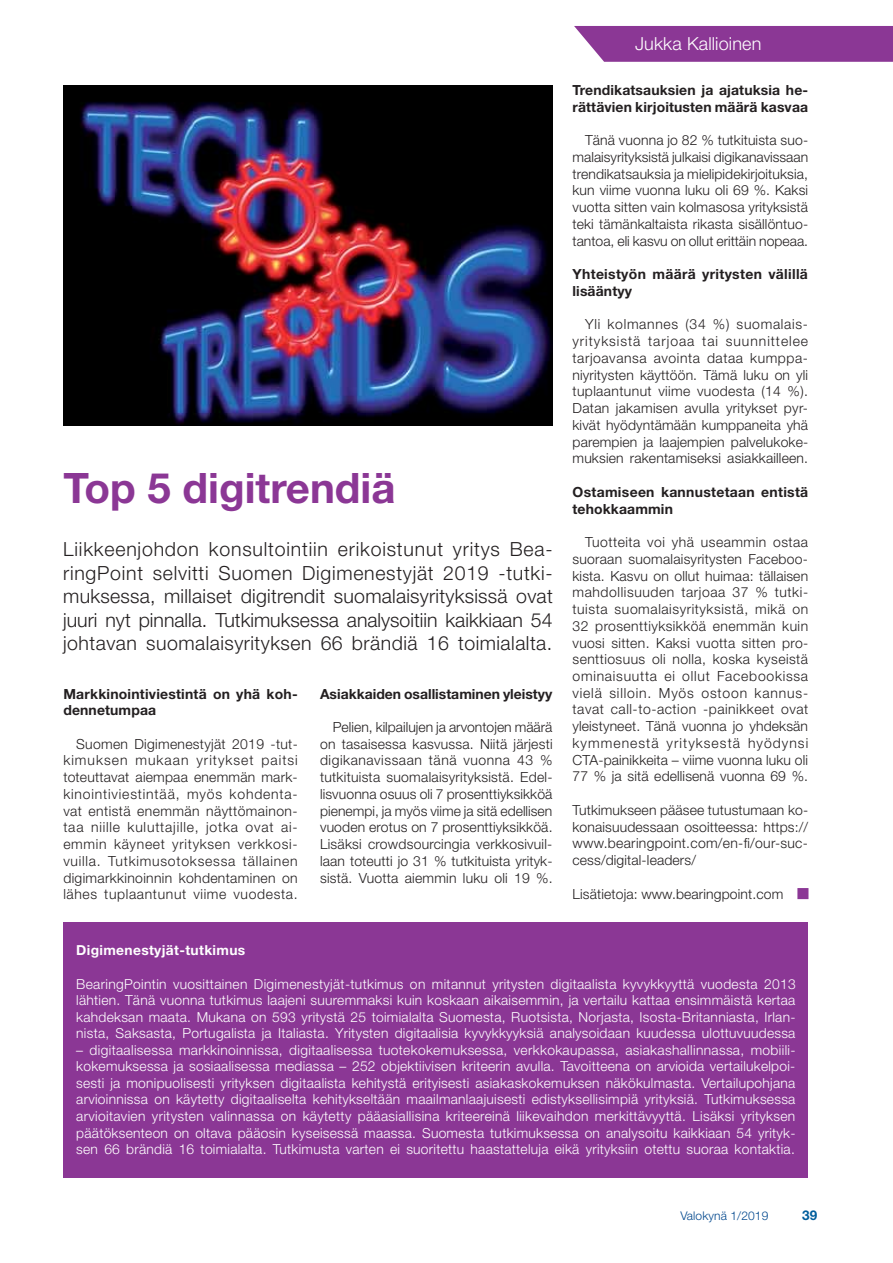
<style>
.page{position:relative;width:893px;height:1263px;background:#fff}
.page>*{position:absolute;margin:0;border:0;box-sizing:border-box;transform-origin:0 0}
.t1{font:700 42px "Helvetica Neue LT Std";color:#8b3795}
.t2{font:300 19.5px/23.4px "Helvetica Neue LT Std";letter-spacing:.025em;color:#231f20;text-align:justify}
.t3{font:300 18px "Helvetica Neue LT Std";letter-spacing:.01em;color:#fff}
.t4{font:300 13.95px/16.8px "Helvetica Neue LT Std";letter-spacing:.01em;color:#231f20;text-align:justify}
.t5{font:700 13.95px/16.8px "Helvetica Neue LT Std";letter-spacing:.01em;color:#231f20}
.t6{font:300 13.8px/16.5px "Helvetica Neue LT Std";letter-spacing:.02em;color:#fff;text-align:justify}
.t7{font:700 13.8px "Helvetica Neue LT Std";letter-spacing:.025em;color:#fff}
.t8{font:700 13.5px "Helvetica Neue LT Std";color:#005e9d}
.t9{font:300 12px "Helvetica Neue LT Std";letter-spacing:.01em;color:#00478d}
</style>
<div class="page">
<svg style="left:574px;top:26px;width:319px;height:36px;background:#91419a"></svg>
<div style="left:797px;top:888px;width:11px;height:11px;border:3px solid #8b3795"></div>
<img style="left:64px;top:85px;width:489px;height:340px">
<div style="left:64px;top:923px;width:744px;height:255px;background:#8b3795"></div>
<svg style="left:799px;top:889px;width:8px;height:9px"></svg>
<h1 class="t1" style="left:64px;top:473px;width:334px">Top 5 digitrendiä</h1>
<p class="t2" style="left:63px;top:540px;width:491px">Liikkeenjohdon konsultointiin erikoistunut yritys Bea&shy;ringPoint selvitti Suomen Digimenestyjät 2019 -tutki&shy;muksessa, millaiset digitrendit suomalaisyrityksissä ovat juuri nyt pinnalla. Tutkimuksessa analysoitiin kaikkiaan 54 johtavan suomalaisyrityksen 66 brändiä 16 toimialalta.</p>
<p class="t5" style="left:63px;top:687px;width:236px">Markkinointiviestintä on yhä koh&shy;dennetumpaa</p>
<p class="t4" style="left:63px;top:737px;width:236px;text-indent:13px">Suomen Digimenestyjät 2019 -tut&shy;kimuksen mukaan yritykset paitsi toteuttavat aiempaa enemmän mark&shy;kinointiviestintää, myös kohdenta&shy;vat entistä enemmän näyttömainon&shy;taa niille kuluttajille, jotka ovat ai&shy;emmin käyneet yrityksen verkkosi&shy;vuilla. Tutkimusotoksessa tällainen digimarkkinoinnin kohdentaminen on lähes tuplaantunut viime vuodesta.</p>
<p class="t5" style="left:320px;top:687px;width:234px">Asiakkaiden osallistaminen yleistyy</p>
<p class="t4" style="left:320px;top:720px;width:234px;text-indent:13px">Pelien, kilpailujen ja arvontojen määrä on tasaisessa kasvussa. Niitä järjesti digikanavissaan tänä vuonna 43 % tutkituista suomalaisyrityksistä. Edel&shy;lisvuonna osuus oli 7 prosenttiyksikköä pienempi, ja myös viime ja sitä edellisen vuoden erotus on 7 prosenttiyksikköä.<br>Lisäksi crowdsourcingia verkkosivuil&shy;laan toteutti jo 31 % tutkituista yrityk&shy;sistä. Vuotta aiemmin luku oli 19 %.</p>
<p class="t3" style="left:635px;top:37px;width:128px">Jukka Kallioinen</p>
<p class="t5" style="left:572px;top:83px;width:237px">Trendikatsauksien ja ajatuksia he&shy;rättävien kirjoitusten määrä kasvaa</p>
<p class="t4" style="left:572px;top:134px;width:237px;text-indent:13px">Tänä vuonna jo 82 % tutkituista suo&shy;malaisyrityksistä julkaisi digikanavissaan trendikatsauksia ja mielipidekirjoituksia, kun viime vuonna luku oli 69 %. Kaksi vuotta sitten vain kolmasosa yrityksistä teki tämänkaltaista rikasta sisällöntuo&shy;tantoa, eli kasvu on ollut erittäin nopeaa.</p>
<p class="t5" style="left:572px;top:267px;width:237px">Yhteistyön määrä yritysten välillä lisääntyy</p>
<p class="t4" style="left:572px;top:318px;width:237px;text-indent:13px">Yli kolmannes (34 %) suomalais&shy;yrityksistä tarjoaa tai suunnittelee tarjoavansa avointa dataa kumppa&shy;niyritysten käyttöön. Tämä luku on yli tuplaantunut viime vuodesta (14 %).<br>Datan jakamisen avulla yritykset pyr&shy;kivät hyödyntämään kumppaneita yhä parempien ja laajempien palvelukoke&shy;muksien rakentamiseksi asiakkailleen.</p>
<p class="t5" style="left:572px;top:485px;width:237px">Ostamiseen kannustetaan entistä tehokkaammin</p>
<p class="t4" style="left:572px;top:535px;width:237px;text-indent:13px">Tuotteita voi yhä useammin ostaa suoraan suomalaisyritysten Faceboo&shy;kista. Kasvu on ollut huimaa: tällaisen mahdollisuuden tarjoaa 37 % tutki&shy;tuista suomalaisyrityksistä, mikä on 32 prosenttiyksikköä enemmän kuin vuosi sitten. Kaksi vuotta sitten pro&shy;senttiosuus oli nolla, koska kyseistä ominaisuutta ei ollut Facebookissa vielä silloin. Myös ostoon kannus&shy;tavat call-to-action -painikkeet ovat yleistyneet. Tänä vuonna jo yhdeksän kymmenestä yrityksestä hyödynsi CTA-painikkeita – viime vuonna luku oli 77 % ja sitä edellisenä vuonna 69 %.</p>
<p class="t4" style="left:572px;top:803px;width:237px">Tutkimukseen pääsee tutustumaan ko&shy;konaisuudessaan osoitteessa: https:// www.bearingpoint.com/en-fi/our-suc&shy;cess/digital-leaders/</p>
<p class="t4" style="left:572px;top:887px;width:212px">Lisätietoja: www.bearingpoint.com</p>
<p class="t7" style="left:76px;top:945px;width:171px">Digimenestyjät-tutkimus</p>
<p class="t6" style="left:76px;top:977px;width:721px">BearingPointin vuosittainen Digimenestyjät-tutkimus on mitannut yritysten digitaalista kyvykkyyttä vuodesta 2013 lähtien. Tänä vuonna tutkimus laajeni suuremmaksi kuin koskaan aikaisemmin, ja vertailu kattaa ensimmäistä kertaa kahdeksan maata. Mukana on 593 yritystä 25 toimialalta Suomesta, Ruotsista, Norjasta, Isosta-Britanniasta, Irlan&shy;nista, Saksasta, Portugalista ja Italiasta. Yritysten digitaalisia kyvykkyyksiä analysoidaan kuudessa ulottuvuudessa</p>
<p class="t6" style="left:76px;top:1043px;width:721px">– digitaalisessa markkinoinnissa, digitaalisessa tuotekokemuksessa, verkkokaupassa, asiakashallinnassa, mobiili&shy;kokemuksessa ja sosiaalisessa mediassa – 252 objektiivisen kriteerin avulla. Tavoitteena on arvioida vertailukelpoi&shy;sesti ja monipuolisesti yrityksen digitaalista kehitystä erityisesti asiakaskokemuksen näkökulmasta. Vertailupohjana arvioinnissa on käytetty digitaaliselta kehitykseltään maailmanlaajuisesti edistyksellisimpiä yrityksiä. Tutkimuksessa arvioitavien yritysten valinnassa on käytetty pääasiallisina kriteereinä liikevaihdon merkittävyyttä. Lisäksi yrityksen päätöksenteon on oltava pääosin kyseisessä maassa. Suomesta tutkimuksessa on analysoitu kaikkiaan 54 yrityk&shy;sen 66 brändiä 16 toimialalta. Tutkimusta varten ei suoritettu haastatteluja eikä yrityksiin otettu suoraa kontaktia.</p>
<p class="t9" style="left:680px;top:1211px;width:90px">Valokynä 1/2019</p>
<p class="t8" style="left:802px;top:1210px;width:17px">39</p>
</div>
